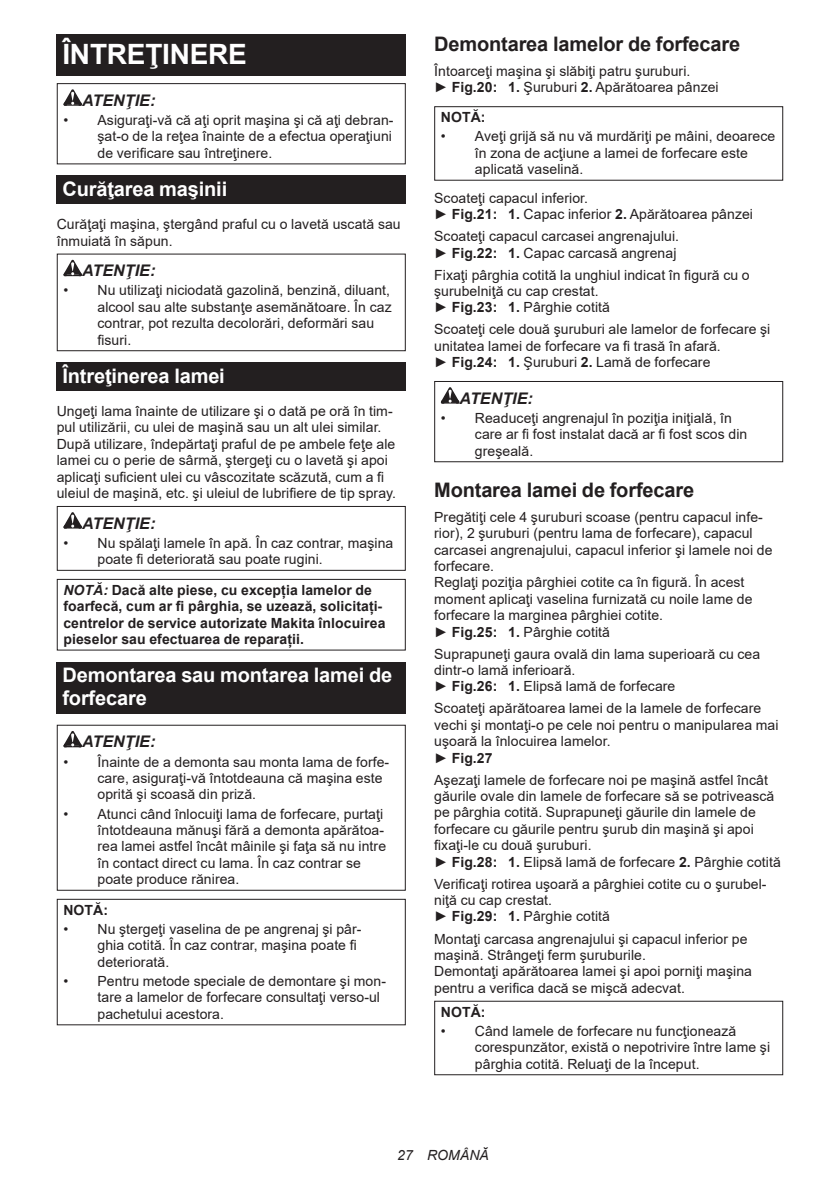
<style>
.page{position:relative;width:840px;height:1191px;background:#fff}
.page>*{position:absolute;margin:0;border:0;box-sizing:border-box;transform-origin:0 0}
.t1{font:700 28px "Arial";letter-spacing:-.01em;color:#fff}
.t2{font:700 20px/23.4px "Arial";letter-spacing:-.01em;color:#fff}
.t3{font:700 20px "Arial";letter-spacing:-.01em;color:#231f20}
.t4{font:italic 700 16px "Arial";letter-spacing:.005em;color:#231f20}
.t5{font:14px/16.4px "Arial";letter-spacing:.005em;color:#231f20}
.t6{font:700 14px/16.4px "Arial";letter-spacing:.005em;color:#231f20}
.t7{font:italic 14px "Arial";letter-spacing:.005em;color:#231f20}
.s1{font-style:italic}
.s2{font-weight:700}
</style>
<div class="page">
<div style="left:57px;top:34px;width:348px;height:41px;background:#231f20"></div>
<svg style="left:63px;top:89px;width:19px;height:17px"></svg>
<div style="left:57px;top:83px;width:348px;height:81px;border:1px solid #231f20"></div>
<div style="left:57px;top:176px;width:348px;height:28px;background:#231f20"></div>
<svg style="left:63px;top:260px;width:19px;height:16px"></svg>
<div style="left:57px;top:253px;width:348px;height:98px;border:1px solid #231f20"></div>
<div style="left:57px;top:362px;width:348px;height:29px;background:#231f20"></div>
<svg style="left:63px;top:512px;width:19px;height:16px"></svg>
<div style="left:57px;top:506px;width:348px;height:65px;border:1px solid #231f20"></div>
<div style="left:57px;top:579px;width:348px;height:71px;border:1px solid #231f20"></div>
<div style="left:57px;top:662px;width:348px;height:52px;background:#231f20"></div>
<svg style="left:63px;top:731px;width:19px;height:16px"></svg>
<div style="left:57px;top:898px;width:348px;height:127px;border:1px solid #231f20"></div>
<div style="left:434px;top:106px;width:348px;height:75px;border:1px solid #231f20"></div>
<svg style="left:440px;top:387px;width:19px;height:16px"></svg>
<div style="left:434px;top:381px;width:348px;height:81px;border:1px solid #231f20"></div>
<div style="left:434px;top:1000px;width:348px;height:75px;border:1px solid #231f20"></div>
<h1 class="t1" style="left:62px;top:34px;width:186px">ÎNTREŢINERE</h1>
<p class="t4" style="left:82px;top:89px;width:75px">ATENŢIE:</p>
<p class="t5" style="left:97px;top:112px;width:297px;text-align:justify;text-indent:-34px">• Asiguraţi-vă că aţi oprit maşina şi că aţi debran&shy;şat-o de la reţea înainte de a efectua operaţiuni de verificare sau întreţinere.</p>
<h2 class="t2" style="left:62px;top:177px;width:166px">Curăţarea maşinii</h2>
<p class="t5" style="left:57px;top:216px;width:345px">Curăţaţi maşina, ştergând praful cu o lavetă uscată sau înmuiată în săpun.</p>
<p class="t4" style="left:82px;top:260px;width:75px">ATENŢIE:</p>
<p class="t5" style="left:97px;top:282px;width:295px;text-indent:-34px">• Nu utilizaţi niciodată gazolină, benzină, diluant, alcool sau alte substanţe asemănătoare. În caz contrar, pot rezulta decolorări, deformări sau fisuri.</p>
<h2 class="t2" style="left:62px;top:364px;width:164px">Întreţinerea lamei</h2>
<p class="t5" style="left:57px;top:403px;width:341px">Ungeţi lama înainte de utilizare şi o dată pe oră în tim&shy;pul utilizării, cu ulei de maşină sau un alt ulei similar.<br>După utilizare, îndepărtaţi praful de pe ambele feţe ale lamei cu o perie de sârmă, ştergeţi cu o lavetă şi apoi aplicaţi suficient ulei cu vâscozitate scăzută, cum a fi uleiul de maşină, etc. şi uleiul de lubrifiere de tip spray.</p>
<p class="t4" style="left:82px;top:512px;width:75px">ATENŢIE:</p>
<p class="t5" style="left:97px;top:534px;width:297px;text-indent:-34px">• Nu spălaţi lamele în apă. În caz contrar, maşina poate fi deteriorată sau poate rugini.</p>
<p class="t6" style="left:63px;top:582px;width:323px"><span class="s1">NOTĂ:</span> Dacă alte piese, cu excepția lamelor de foarfecă, cum ar fi pârghia, se uzează, solicitați&shy;centrelor de service autorizate Makita înlocuirea pieselor sau efectuarea de reparații.</p>
<h2 class="t2" style="left:62px;top:663px;width:331px">Demontarea sau montarea lamei de forfecare</h2>
<p class="t4" style="left:82px;top:731px;width:75px">ATENŢIE:</p>
<p class="t5" style="left:97px;top:753px;width:293px;text-indent:-34px">• Înainte de a demonta sau monta lama de forfe&shy;care, asiguraţi-vă întotdeauna că maşina este oprită şi scoasă din priză.</p>
<p class="t5" style="left:97px;top:805px;width:290px;text-indent:-34px">• Atunci când înlocuiţi lama de forfecare, purtaţi întotdeauna mănuşi fără a demonta apărătoa&shy;rea lamei astfel încât mâinile şi faţa să nu intre în contact direct cu lama. În caz contrar se poate produce rănirea.</p>
<p class="t6" style="left:63px;top:901px;width:46px">NOTĂ:</p>
<p class="t5" style="left:97px;top:920px;width:265px;text-indent:-34px">• Nu ştergeţi vaselina de pe angrenaj şi pâr&shy;ghia cotită. În caz contrar, maşina poate fi deteriorată.</p>
<p class="t5" style="left:97px;top:972px;width:290px;text-indent:-34px">• Pentru metode speciale de demontare şi mon&shy;tare a lamelor de forfecare consultaţi verso-ul pachetului acestora.</p>
<h2 class="t3" style="left:434px;top:30px;width:307px">Demontarea lamelor de forfecare</h2>
<p class="t5" style="left:434px;top:63px;width:286px">Întoarceţi maşina şi slăbiţi patru şuruburi.<br>► <span class="s2">Fig.20: 1.</span> Şuruburi <span class="s2">2.</span> Apărătoarea pânzei</p>
<p class="t6" style="left:440px;top:109px;width:46px">NOTĂ:</p>
<p class="t5" style="left:474px;top:128px;width:302px;text-indent:-34px">• Aveţi grijă să nu vă murdăriţi pe mâini, deoarece în zona de acţiune a lamei de forfecare este aplicată vaselină.</p>
<p class="t5" style="left:434px;top:189px;width:320px">Scoateţi capacul inferior.<br>► <span class="s2">Fig.21: 1.</span> Capac inferior <span class="s2">2.</span> Apărătoarea pânzei</p>
<p class="t5" style="left:434px;top:228px;width:246px">Scoateţi capacul carcasei angrenajului. ► <span class="s2">Fig.22: 1.</span> Capac carcasă angrenaj</p>
<p class="t5" style="left:434px;top:266px;width:317px">Fixaţi pârghia cotită la unghiul indicat în figură cu o şurubelniţă cu cap crestat.<br>► <span class="s2">Fig.23: 1.</span> Pârghie cotită</p>
<p class="t5" style="left:434px;top:321px;width:337px">Scoateţi cele două şuruburi ale lamelor de forfecare şi unitatea lamei de forfecare va fi trasă în afară.<br>► <span class="s2">Fig.24: 1.</span> Şuruburi <span class="s2">2.</span> Lamă de forfecare</p>
<p class="t4" style="left:459px;top:387px;width:75px">ATENŢIE:</p>
<p class="t5" style="left:474px;top:409px;width:274px;text-indent:-34px">• Readuceţi angrenajul în poziţia iniţială, în care ar fi fost instalat dacă ar fi fost scos din greşeală.</p>
<h2 class="t3" style="left:434px;top:476px;width:261px">Montarea lamei de forfecare</h2>
<p class="t5" style="left:434px;top:509px;width:339px">Pregătiţi cele 4 şuruburi scoase (pentru capacul infe&shy;rior), 2 şuruburi (pentru lama de forfecare), capacul carcasei angrenajului, capacul inferior şi lamele noi de forfecare.<br>Reglaţi poziţia pârghiei cotite ca în figură. În acest moment aplicaţi vaselina furnizată cu noile lame de forfecare la marginea pârghiei cotite.<br>► <span class="s2">Fig.25: 1.</span> Pârghie cotită</p>
<p class="t5" style="left:434px;top:645px;width:327px">Suprapuneţi gaura ovală din lama superioară cu cea dintr-o lamă inferioară.<br>► <span class="s2">Fig.26: 1.</span> Elipsă lamă de forfecare</p>
<p class="t5" style="left:434px;top:700px;width:346px">Scoateţi apărătoarea lamei de la lamele de forfecare vechi şi montaţi-o pe cele noi pentru o manipularea mai uşoară la înlocuirea lamelor.<br>► <span class="s2">Fig.27</span></p>
<p class="t5" style="left:434px;top:771px;width:348px">Aşezaţi lamele de forfecare noi pe maşină astfel încât găurile ovale din lamele de forfecare să se potrivească pe pârghia cotită. Suprapuneţi găurile din lamele de forfecare cu găurile pentru şurub din maşină şi apoi fixaţi-le cu două şuruburi.<br>► <span class="s2">Fig.28: 1.</span> Elipsă lamă de forfecare <span class="s2">2.</span> Pârghie cotită</p>
<p class="t5" style="left:434px;top:875px;width:334px">Verificaţi rotirea uşoară a pârghiei cotite cu o şurubel&shy;niţă cu cap crestat.<br>► <span class="s2">Fig.29: 1.</span> Pârghie cotită</p>
<p class="t5" style="left:434px;top:930px;width:319px">Montaţi carcasa angrenajului şi capacul inferior pe maşină. Strângeţi ferm şuruburile.<br>Demontaţi apărătoarea lamei şi apoi porniţi maşina pentru a verifica dacă se mişcă adecvat.</p>
<p class="t6" style="left:440px;top:1003px;width:46px">NOTĂ:</p>
<p class="t5" style="left:474px;top:1022px;width:296px;text-indent:-34px">• Când lamele de forfecare nu funcţionează corespunzător, există o nepotrivire între lame şi pârghia cotită. Reluaţi de la început.</p>
<p class="t7" style="left:397px;top:1146px;width:93px">27 ROMÂNĂ</p>
</div>
